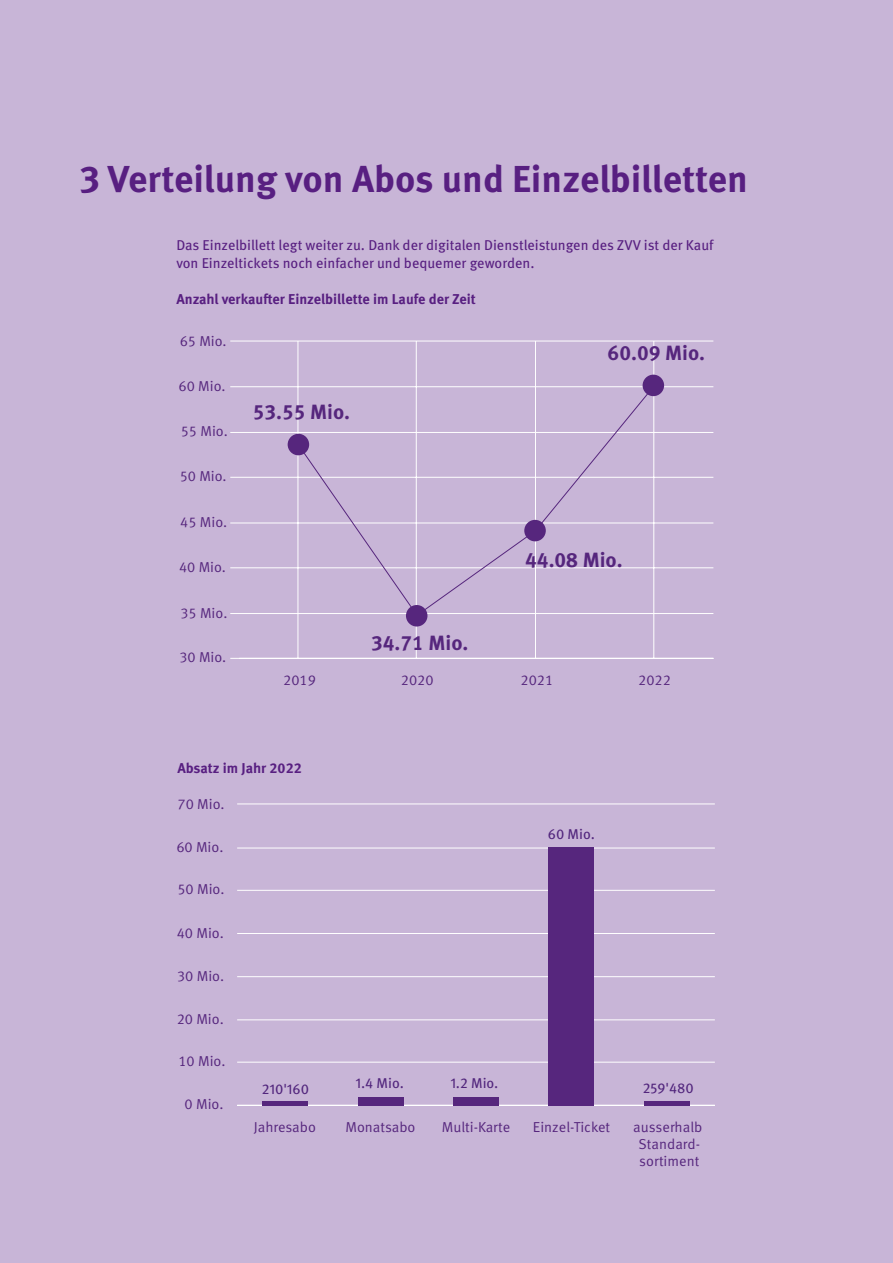
<style>
.page{position:relative;width:893px;height:1263px;background:#c8b5d7}
.page>*{position:absolute;margin:0;border:0;box-sizing:border-box;transform-origin:0 0}
.t1{font:700 37.5px "Meta Pro";color:#581f81}
.t2{font:700 20.55px "Meta Pro";color:#56267d}
.t3{font:14.4px/17.2px "Meta Pro";color:#56267d;text-align:center}
.t4{font:14.25px/18px "Meta Pro";color:#581f81}
.t5{font:700 14.25px "Meta Pro";color:#581f81}
.t6{font:14.25px "Meta Pro";color:#52267d}
</style>
<div class="page">
<hr style="left:297px;top:341px;width:1px;height:317px;background:#fff">
<hr style="left:416px;top:341px;width:1px;height:317px;background:#fff">
<hr style="left:535px;top:341px;width:1px;height:317px;background:#fff">
<hr style="left:653px;top:341px;width:1px;height:317px;background:#fff">
<hr style="left:239px;top:613px;width:474px;height:1px;background:#fff">
<hr style="left:239px;top:567px;width:474px;height:1px;background:#fff">
<hr style="left:239px;top:522px;width:474px;height:1px;background:#fff">
<hr style="left:239px;top:477px;width:474px;height:1px;background:#fff">
<hr style="left:239px;top:432px;width:474px;height:1px;background:#fff">
<hr style="left:239px;top:386px;width:474px;height:1px;background:#fff">
<hr style="left:239px;top:341px;width:474px;height:1px;background:#fff">
<hr style="left:239px;top:658px;width:474px;height:1px;background:#fff">
<svg style="left:301px;top:385px;width:354px;height:232px"></svg>
<div style="left:288px;top:434px;width:21px;height:21px;background:#56267d;border-radius:50%"></div>
<div style="left:406px;top:605px;width:21px;height:21px;background:#56267d;border-radius:50%"></div>
<div style="left:524px;top:520px;width:22px;height:21px;background:#56267d;border-radius:50%"></div>
<div style="left:643px;top:375px;width:21px;height:21px;background:#56267d;border-radius:50%"></div>
<hr style="left:237px;top:1062px;width:478px;height:1px;background:#fff">
<hr style="left:237px;top:1019px;width:478px;height:1px;background:#fff">
<hr style="left:237px;top:976px;width:478px;height:1px;background:#fff">
<hr style="left:237px;top:933px;width:478px;height:1px;background:#fff">
<hr style="left:237px;top:890px;width:478px;height:1px;background:#fff">
<hr style="left:237px;top:847px;width:478px;height:1px;background:#fff">
<hr style="left:237px;top:803px;width:478px;height:1px;background:#fff">
<hr style="left:237px;top:1105px;width:478px;height:1px;background:#fff">
<div style="left:262px;top:1097px;width:46px;height:9px;background:#56267d"></div>
<div style="left:358px;top:1097px;width:46px;height:9px;background:#56267d"></div>
<div style="left:453px;top:1097px;width:46px;height:9px;background:#56267d"></div>
<div style="left:548px;top:847px;width:46px;height:259px;background:#56267d"></div>
<div style="left:644px;top:1097px;width:46px;height:9px;background:#56267d"></div>
<div style="left:255px;top:1095px;width:60px;height:6px;background:#c8b5d7"></div>
<div style="left:635px;top:1095px;width:60px;height:6px;background:#c8b5d7"></div>
<h1 class="t1" style="left:80px;top:150px;width:670px">3 Verteilung von Abos und Einzelbilletten</h1>
<p class="t4" style="left:176px;top:235px;width:539px">Das Einzelbillett legt weiter zu. Dank der digitalen Dienstleistungen des ZVV ist der Kauf von Einzeltickets noch einfacher und bequemer geworden.</p>
<p class="t5" style="left:176px;top:288px;width:301px">Anzahl verkaufter Einzelbillette im Laufe der Zeit</p>
<p class="t3" style="left:180px;top:331px;width:48px">65 Mio.</p>
<p class="t3" style="left:179px;top:376px;width:48px">60 Mio.</p>
<p class="t3" style="left:181px;top:422px;width:48px">55 Mio.</p>
<p class="t3" style="left:180px;top:467px;width:48px">50 Mio.</p>
<p class="t3" style="left:180px;top:512px;width:48px">45 Mio.</p>
<p class="t3" style="left:179px;top:557px;width:48px">40 Mio.</p>
<p class="t3" style="left:180px;top:603px;width:48px">35 Mio.</p>
<p class="t3" style="left:179px;top:648px;width:48px">30 Mio.</p>
<h2 class="t2" style="left:253px;top:395px;width:99px">53.55 Mio.</h2>
<h2 class="t2" style="left:371px;top:627px;width:99px">34.71 Mio.</h2>
<h2 class="t2" style="left:608px;top:337px;width:99px">60.09 Mio.</h2>
<h2 class="t2" style="left:525px;top:544px;width:99px">44.08 Mio.</h2>
<p class="t3" style="left:283px;top:670px;width:34px">2019</p>
<p class="t3" style="left:401px;top:670px;width:34px">2020</p>
<p class="t3" style="left:521px;top:670px;width:34px">2021</p>
<p class="t3" style="left:638px;top:670px;width:34px">2022</p>
<p class="t5" style="left:177px;top:757px;width:126px">Absatz im Jahr 2022</p>
<p class="t3" style="left:177px;top:794px;width:49px">70 Mio.</p>
<p class="t3" style="left:176px;top:837px;width:49px">60 Mio.</p>
<p class="t3" style="left:177px;top:880px;width:49px">50 Mio.</p>
<p class="t3" style="left:177px;top:923px;width:49px">40 Mio.</p>
<p class="t3" style="left:177px;top:966px;width:49px">30 Mio.</p>
<p class="t3" style="left:177px;top:1009px;width:49px">20 Mio.</p>
<p class="t3" style="left:178px;top:1052px;width:49px">10 Mio.</p>
<p class="t3" style="left:185px;top:1095px;width:40px">0 Mio.</p>
<p class="t6" style="left:548px;top:823px;width:49px">60 Mio.</p>
<p class="t6" style="left:262px;top:1078px;width:49px">210'160</p>
<p class="t6" style="left:355px;top:1072px;width:50px">1.4 Mio.</p>
<p class="t6" style="left:450px;top:1072px;width:50px">1.2 Mio.</p>
<p class="t6" style="left:643px;top:1077px;width:53px">259'480</p>
<p class="t3" style="left:254px;top:1117px;width:64px">Jahresabo</p>
<p class="t3" style="left:345px;top:1117px;width:72px">Monatsabo</p>
<p class="t3" style="left:442px;top:1117px;width:70px">Multi-Karte</p>
<p class="t3" style="left:533px;top:1117px;width:79px">Einzel-Ticket</p>
<p class="t3" style="left:633px;top:1117px;width:71px">ausserhalb<br>Standard&shy;sortiment</p>
</div>
